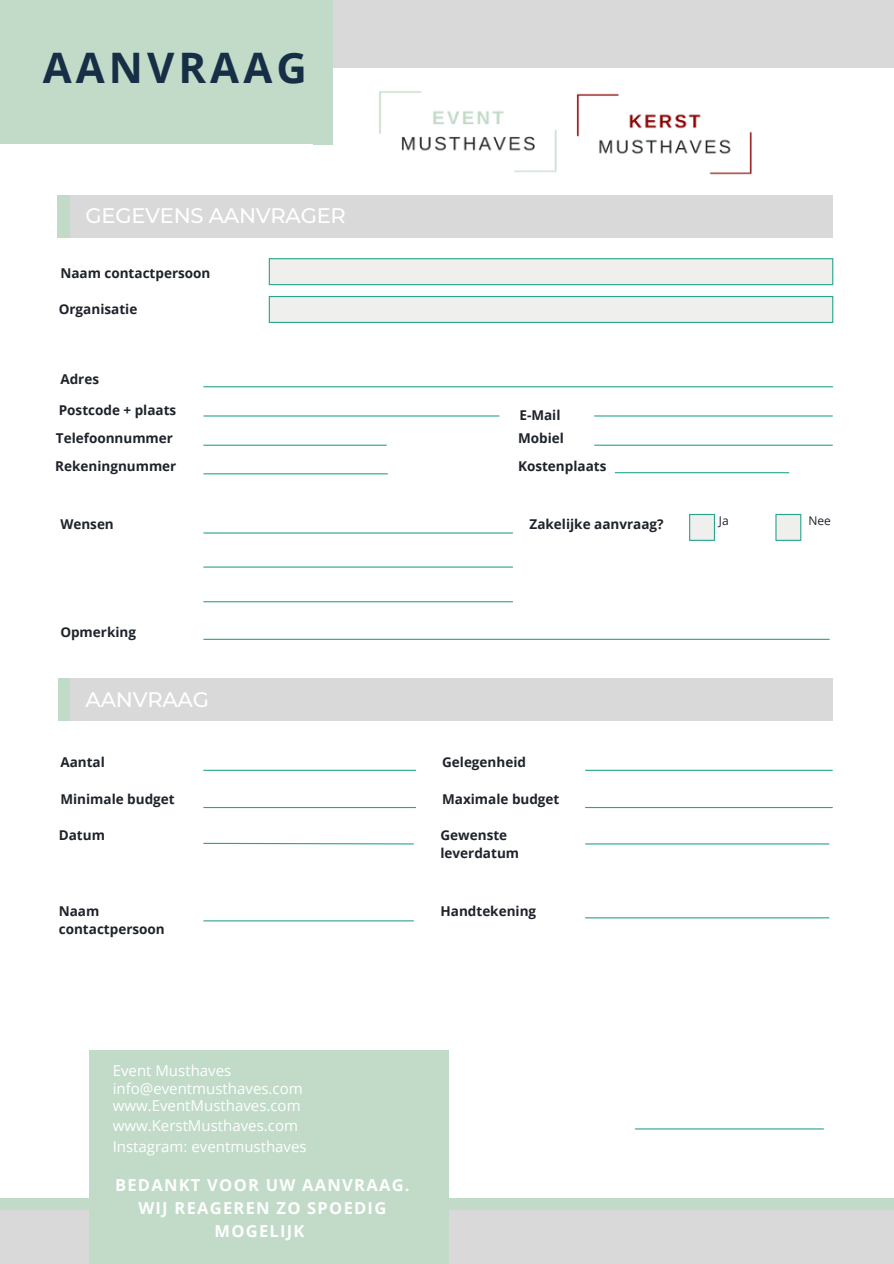
<style>
.page{position:relative;width:894px;height:1264px;background:#fff}
.page>*{position:absolute;margin:0;border:0;box-sizing:border-box;transform-origin:0 0}
.t1{font:700 42px "Open Sans";letter-spacing:.095em;color:#162f46}
.t2{font:500 21px "Montserrat";letter-spacing:-.01em;color:#fff}
.t3{font:700 16.5px/22.5px "Open Sans";letter-spacing:.075em;color:#fff;text-align:center}
.t4{font:15px "Open Sans";color:#fff}
.t5{font:700 13.5px/18px "Open Sans";color:#1e232b}
.t6{font:12px "Open Sans";color:#1e232b}
</style>
<div class="page">
<div style="left:332px;top:0;width:561px;height:68px;background:#d9d9d9"></div>
<div style="left:58px;top:195px;width:23px;height:42px;background:#c1dbc8"></div>
<div style="left:70px;top:195px;width:763px;height:42px;background:#d9d9d9"></div>
<div style="left:58px;top:678px;width:16px;height:43px;background:#c1dbc8"></div>
<div style="left:70px;top:678px;width:763px;height:43px;background:#d9d9d9"></div>
<div style="left:0;top:0;width:322px;height:144px;background:#c1dbc8"></div>
<div style="left:313px;top:0;width:19px;height:144px;background:#c1dbc8"></div>
<div style="left:0;top:1208px;width:893px;height:55px;background:#d9d9d9"></div>
<div style="left:0;top:1197px;width:893px;height:12px;background:#c1dbc8"></div>
<div style="left:89px;top:1050px;width:360px;height:213px;background:#c1dbc8"></div>
<hr style="left:635px;top:1128px;width:188px;height:1px;background:#28a58d">
<hr style="left:204px;top:638px;width:625px;height:2px;background:#28a58d">
<hr style="left:204px;top:532px;width:308px;height:1px;background:#28a58d">
<hr style="left:204px;top:769px;width:211px;height:2px;background:#28a58d">
<svg style="left:203px;top:842px;width:211px;height:3px"></svg>
<hr style="left:585px;top:843px;width:243px;height:1px;background:#28a58d">
<hr style="left:585px;top:769px;width:247px;height:2px;background:#28a58d">
<hr style="left:204px;top:807px;width:211px;height:1px;background:#28a58d">
<hr style="left:615px;top:472px;width:173px;height:1px;background:#28a58d">
<hr style="left:204px;top:473px;width:183px;height:1px;background:#28a58d">
<hr style="left:204px;top:920px;width:209px;height:1px;background:#28a58d">
<hr style="left:585px;top:917px;width:243px;height:1px;background:#28a58d">
<hr style="left:585px;top:807px;width:247px;height:1px;background:#28a58d">
<hr style="left:204px;top:444px;width:182px;height:2px;background:#28a58d">
<hr style="left:594px;top:444px;width:238px;height:2px;background:#28a58d">
<hr style="left:594px;top:415px;width:238px;height:1px;background:#28a58d">
<hr style="left:204px;top:415px;width:295px;height:1px;background:#28a58d">
<hr style="left:204px;top:386px;width:628px;height:1px;background:#28a58d">
<div style="left:269px;top:259px;width:563px;height:25px;background:#efefed"></div>
<hr style="left:831px;top:259px;width:2px;height:25px;background:#28a58d">
<hr style="left:270px;top:284px;width:561px;height:1px;background:#28a58d">
<svg style="left:269px;top:258px;width:1px;height:27px"></svg>
<hr style="left:270px;top:258px;width:561px;height:1px;background:#28a58d">
<div style="left:269px;top:296px;width:563px;height:26px;background:#efefed"></div>
<hr style="left:831px;top:297px;width:2px;height:25px;background:#28a58d">
<hr style="left:270px;top:322px;width:561px;height:1px;background:#28a58d">
<svg style="left:269px;top:296px;width:1px;height:27px"></svg>
<hr style="left:270px;top:296px;width:561px;height:1px;background:#28a58d">
<svg style="left:689px;top:514px;width:25px;height:27px"></svg>
<svg style="left:775px;top:514px;width:26px;height:27px"></svg>
<img style="left:313px;top:89px;width:193px;height:62px">
<img style="left:509px;top:93px;width:243px;height:82px">
<hr style="left:204px;top:566px;width:308px;height:1px;background:#28a58d">
<hr style="left:204px;top:601px;width:308px;height:1px;background:#28a58d">
<p class="t1" style="left:43px;top:38px;width:265px">AANVRAAG</p>
<p class="t2" style="left:86px;top:203px;width:262px">GEGEVENS AANVRAGER</p>
<p class="t5" style="left:60px;top:263px;width:152px">Naam contactpersoon</p>
<p class="t5" style="left:59px;top:299px;width:80px">Organisatie</p>
<p class="t5" style="left:60px;top:370px;width:40px">Adres</p>
<p class="t5" style="left:59px;top:400px;width:119px">Postcode + plaats</p>
<p class="t5" style="left:56px;top:428px;width:119px">Telefoonnummer</p>
<p class="t5" style="left:519px;top:405px;width:43px">E-Mail</p>
<p class="t5" style="left:518px;top:428px;width:47px">Mobiel</p>
<p class="t5" style="left:55px;top:457px;width:123px">Rekeningnummer</p>
<p class="t5" style="left:518px;top:457px;width:90px">Kostenplaats</p>
<p class="t5" style="left:60px;top:515px;width:55px">Wensen</p>
<p class="t5" style="left:60px;top:623px;width:77px">Opmerking</p>
<p class="t2" style="left:86px;top:686px;width:125px">AANVRAAG</p>
<p class="t5" style="left:60px;top:752px;width:46px">Aantal</p>
<p class="t5" style="left:60px;top:789px;width:116px">Minimale budget</p>
<p class="t5" style="left:529px;top:515px;width:135px">Zakelijke aanvraag?</p>
<p class="t6" style="left:718px;top:512px;width:11px">Ja</p>
<p class="t6" style="left:808px;top:512px;width:24px">Nee</p>
<p class="t5" style="left:442px;top:752px;width:85px">Gelegenheid</p>
<p class="t5" style="left:442px;top:789px;width:119px">Maximale budget</p>
<p class="t5" style="left:59px;top:826px;width:48px">Datum</p>
<p class="t5" style="left:440px;top:826px;width:68px">Gewenste</p>
<p class="t5" style="left:440px;top:844px;width:80px">leverdatum</p>
<p class="t5" style="left:59px;top:901px;width:107px">Naam contactpersoon</p>
<p class="t5" style="left:440px;top:901px;width:97px">Handtekening</p>
<p class="t4" style="left:113px;top:1060px;width:120px">Event Musthaves</p>
<p class="t4" style="left:113px;top:1077px;width:191px">info@eventmusthaves.com</p>
<p class="t4" style="left:113px;top:1094px;width:189px">www.EventMusthaves.com</p>
<p class="t4" style="left:113px;top:1115px;width:187px">www.KerstMusthaves.com</p>
<p class="t4" style="left:113px;top:1135px;width:195px">Instagram: eventmusthaves</p>
<p class="t3" style="left:115px;top:1173px;width:296px">BEDANKT VOOR UW AANVRAAG.<br>WIJ REAGEREN ZO SPOEDIG<br>MOGELIJK</p>
</div>
